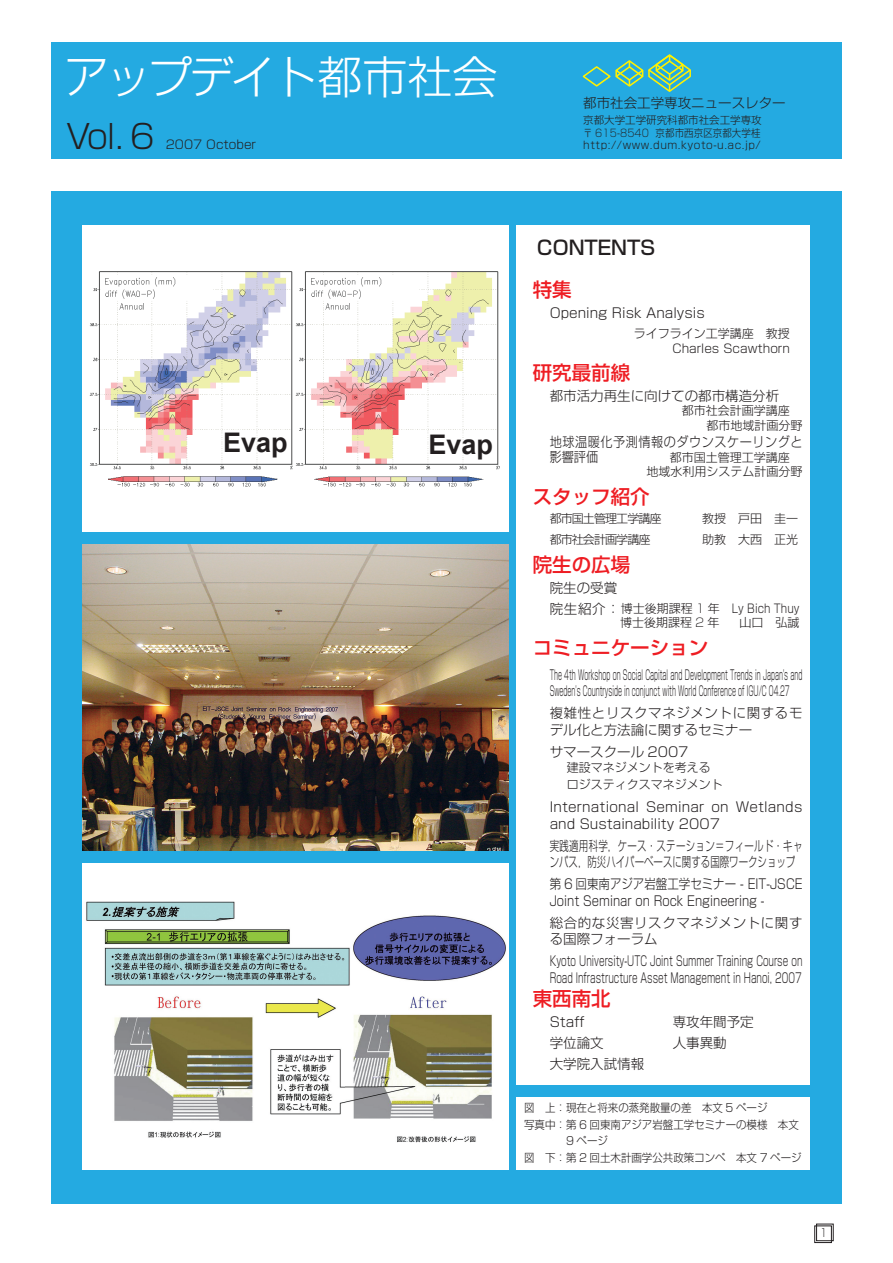
<style>
.page{position:relative;width:893px;height:1263px;background:#fff}
.page>*{position:absolute;margin:0;border:0;box-sizing:border-box;transform-origin:0 0}
.t1{font:300 45px "Shin Go Pro";letter-spacing:-.075em;color:#fff}
.t2{font:300 33px "Shin Go Pro";color:#231f20}
.t3{font:700 27px "Arial";color:#231f20}
.t4{font:500 19.5px "Shin Go Pro";color:#ee1d23}
.t5{font:500 19.5px "Shin Go Pro";color:#231f20}
.t6{font:700 17.25px "Arial";color:#231f20}
.t7{font:300 13.5px/16.5px "Shin Go Pro";color:#231f20}
.t8{font:300 13.5px/16.5px "Shin Go Pro";color:#231f20;scale:.47 1}
.t9{font:300 13.5px/16.5px "Shin Go Pro";color:#231f20;scale:.65 1}
.t10{font:300 13.5px/16.5px "Shin Go Pro";letter-spacing:.045em;color:#231f20}
.t11{font:300 13.5px/16.5px "Shin Go Pro";color:#231f20;scale:.85 1}
.t12{font:300 13.5px/16.5px "Shin Go Pro";color:#231f20;scale:.7 1}
.t13{font:300 13.5px/15px "Shin Go Pro";letter-spacing:.045em;color:#231f20;scale:.9 1}
.t14{font:300 12px/15px "Shin Go Pro";color:#231f20}
.t15{font:300 12px "Shin Go Pro";letter-spacing:-.075em;color:#231f20}
.t16{font:300 11.25px "Shin Go Pro";color:#231f20;scale:.93 1}
.t17{font:300 10.5px/12.8px "Shin Go Pro";letter-spacing:.01em;color:#231f20}
.s1{font-stretch:expanded}
.s2{font-size:13.5px}
</style>
<div class="page">
<div style="left:816px;top:1224px;width:17px;height:17px;border:1px solid #231f20"></div>
<div style="left:814px;top:1226px;width:18px;height:17px;border:1px solid #231f20"></div>
<div style="left:51px;top:43px;width:791px;height:116px;background:#24aae1"></div>
<div style="left:51px;top:191px;width:791px;height:1012px;background:#24aae1"></div>
<div style="left:517px;top:225px;width:293px;height:859px;background:#fff"></div>
<div style="left:517px;top:1097px;width:293px;height:72px;background:#fff"></div>
<div style="left:83px;top:225px;width:425px;height:306px;background:#fff"></div>
<img style="left:89px;top:271px;width:204px;height:216px">
<img style="left:295px;top:271px;width:205px;height:216px">
<img style="left:83px;top:544px;width:425px;height:306px">
<svg style="left:583px;top:54px;width:108px;height:38px"></svg>
<img style="left:83px;top:863px;width:425px;height:306px">
<h1 class="t1" style="left:64px;top:40px;width:435px">アップデイト都市社会</h1>
<h2 class="t2" style="left:66px;top:109px;width:90px">Vol. 6</h2>
<p class="t14" style="left:166px;top:135px;width:92px">2007 October</p>
<p class="t7" style="left:583px;top:93px;width:204px">都市社会工学専攻ニュースレター</p>
<p class="t17" style="left:583px;top:112px;width:180px">京都大学工学研究科都市社会工学専攻〒 <span class="s1">61 5-8540</span> 京都市西京区京都大学桂http://www.dum.kyoto-u.ac.jp/</p>
<h3 class="t6" style="left:223px;top:426px;width:43px">Evap</h3>
<h3 class="t3" style="left:223px;top:425px;width:66px">Evap</h3>
<h3 class="t6" style="left:429px;top:427px;width:43px">Evap</h3>
<h3 class="t3" style="left:429px;top:427px;width:66px">Evap</h3>
<h3 class="t5" style="left:537px;top:232px;width:120px">CONTENTS</h3>
<h3 class="t4" style="left:533px;top:274px;width:40px">特集</h3>
<p class="t7" style="left:550px;top:303px;width:157px">Opening Risk Analysis</p>
<p class="t14" style="left:634px;top:324px;width:157px;text-align:right">ライフライン工学講座　教授<br>Charles Scawthorn</p>
<h3 class="t4" style="left:533px;top:357px;width:99px">研究最前線</h3>
<p class="t7" style="left:550px;top:386px;width:231px">都市活力再生に向けての都市構造分析</p>
<p class="t14" style="left:706px;top:401px;width:97px;text-indent:-25px">都市社会計画学講座都市地域計画分野</p>
<p class="t13" style="left:550px;top:433px;width:283px">地球温暖化予測情報のダウンスケーリングと影響評価</p>
<p class="t14" style="left:646px;top:448px;width:157px;line-height:14.2px;text-indent:23px">都市国土管理工学講座地域水利用システム計画分野</p>
<h3 class="t4" style="left:533px;top:480px;width:118px">スタッフ紹介</h3>
<p class="t15" style="left:550px;top:509px;width:113px">都市国土管理工学講座</p>
<p class="t14" style="left:702px;top:509px;width:98px">教授　戸田　圭一</p>
<p class="t15" style="left:550px;top:530px;width:102px">都市社会計画学講座</p>
<p class="t14" style="left:702px;top:530px;width:97px">助教　大西　正光</p>
<h3 class="t4" style="left:533px;top:548px;width:99px">院生の広場</h3>
<p class="t7" style="left:550px;top:577px;width:69px">院生の受賞</p>
<p class="t14" style="left:550px;top:600px;width:251px;line-height:14.2px;text-align:right"><span class="s2">院生紹介：</span>博士後期課程 <span class="s1">1</span> 年　Ly Bich Thuy博士後期課程 <span class="s1">2</span> 年　 山口　弘誠</p>
<h3 class="t4" style="left:533px;top:631px;width:177px">コミュニケーション</h3>
<p class="t8" style="left:550px;top:665px;width:540px">The 4th Workshop on Social Capital and Development Trends in Japan's and<br>Sweden's Countryside in conjunct with World Conference of IGU/C 04.27</p>
<p class="t10" style="left:550px;top:703px;width:254px">複雑性とリスクマネジメントに関するモデル化と方法論に関するセミナー</p>
<p class="t7" style="left:550px;top:742px;width:140px">サマースクール 2007</p>
<p class="t14" style="left:567px;top:758px;width:157px;line-height:16.5px">建設マネジメントを考えるロジスティクスマネジメント</p>
<p class="t7" style="left:550px;top:797px;width:254px">International Seminar on Wetlands and Sustainability 2007</p>
<p class="t12" style="left:550px;top:835px;width:363px">実践適用科学，ケース・ステーション＝フィールド・キャンパス，防災ハイパーベースに関する国際ワークショップ</p>
<p class="t11" style="left:550px;top:874px;width:299px">第 6 回東南アジア岩盤工学セミナー - EIT-JSCE<br>Joint Seminar on Rock Engineering -</p>
<p class="t10" style="left:550px;top:912px;width:254px">総合的な災害リスクマネジメントに関する国際フォーラム</p>
<p class="t9" style="left:550px;top:951px;width:391px">Kyoto University-UTC Joint Summer Training Course on<br>Road Infrastructure Asset Management in Hanoi, 2007</p>
<h3 class="t4" style="left:533px;top:982px;width:79px">東西南北</h3>
<p class="t7" style="left:550px;top:1011px;width:36px">Staff</p>
<p class="t7" style="left:673px;top:1011px;width:82px">専攻年間予定</p>
<p class="t7" style="left:550px;top:1032px;width:55px">学位論文</p>
<p class="t7" style="left:673px;top:1032px;width:55px">人事異動</p>
<p class="t7" style="left:550px;top:1053px;width:96px">大学院入試情報</p>
<p class="t16" style="left:524px;top:1099px;width:263px">図　上：現在と将来の蒸発散量の差　本文 5 ページ</p>
<p class="t16" style="left:524px;top:1115px;width:297px">写真中：第 6 回東南アジア岩盤工学セミナーの模様　本文</p>
<p class="t16" style="left:566px;top:1132px;width:47px">9 ページ</p>
<p class="t16" style="left:524px;top:1148px;width:300px">図　下：第 2 回土木計画学公共政策コンペ　本文 7 ページ</p>
</div>
